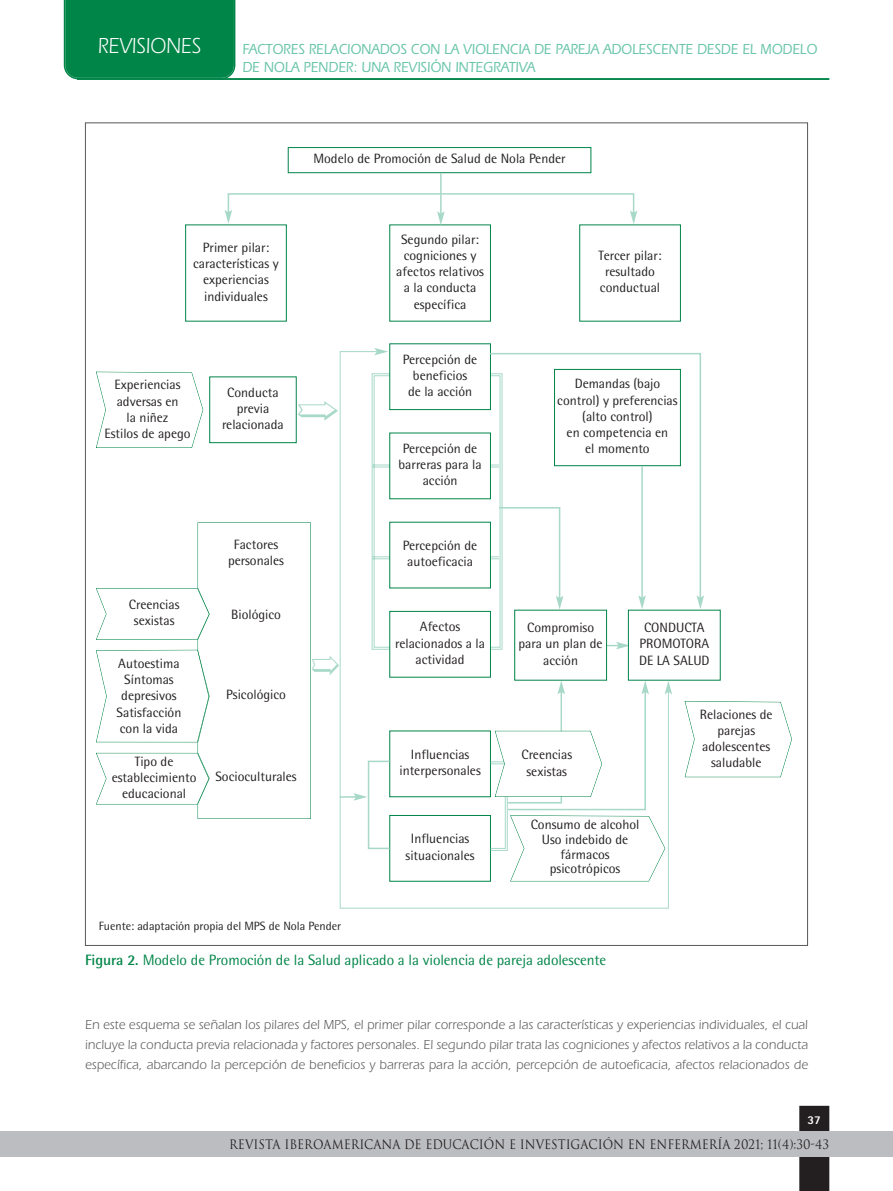
<style>
.page{position:relative;width:893px;height:1191px;background:#fff}
.page>*{position:absolute;margin:0;border:0;box-sizing:border-box;transform-origin:0 0}
.t1{font:22.5px "Itc Eras";color:#fff;scale:.9 1}
.t2{font:500 15px/18px "Itc Eras";color:#6ac5aa;scale:.9 1}
.t3{font:15px "Agfa Rotis Semisans";letter-spacing:-.005em;color:#008548}
.t4{font:13.5px/16.2px "Agfa Rotis Semisans";color:#231f20;text-align:center}
.t5{font:13.5px/20px "Itc Eras";letter-spacing:.01em;color:#57585a;text-align:justify;scale:.95 1}
.t6{font:12.75px "Trajan";color:#231f20;scale:.9 1}
.t7{font:12px "Agfa Rotis Semisans";color:#231f20}
.t8{font:800 12px "Rotis Sans Serif Std";color:#fff}
.s1{font-weight:700}
</style>
<div class="page">
<div style="left:799px;top:1106px;width:30px;height:85px;background:#231f20"></div>
<div style="left:0;top:1131px;width:893px;height:25px;background:#bcbdc0"></div>
<div style="left:64px;top:0;width:171px;height:79px;background:#008548"></div>
<hr style="left:77px;top:79px;width:752px;height:1px;background:#008548">
<div style="left:288px;top:147px;width:303px;height:26px;border:1px solid #008548"></div>
<div style="left:185px;top:225px;width:102px;height:96px;border:1px solid #008548"></div>
<div style="left:579px;top:225px;width:102px;height:96px;border:1px solid #008548"></div>
<svg style="left:685px;top:701px;width:107px;height:76px"></svg>
<svg style="left:339px;top:351px;width:330px;height:558px"></svg>
<svg style="left:374px;top:348px;width:14px;height:7px"></svg>
<div style="left:390px;top:344px;width:100px;height:65px;background:#fff"></div>
<svg style="left:490px;top:352px;width:211px;height:244px"></svg>
<svg style="left:697px;top:595px;width:7px;height:14px"></svg>
<hr style="left:440px;top:173px;width:2px;height:41px;background:#a8d9c8">
<svg style="left:225px;top:192px;width:412px;height:33px"></svg>
<svg style="left:96px;top:372px;width:576px;height:509px"></svg>
<h1 class="t1" style="left:98px;top:38px;width:116px">REVISIONES</h1>
<p class="t2" style="left:242px;top:41px;width:640px">FACTORES RELACIONADOS CON LA VIOLENCIA DE PAREJA ADOLESCENTE DESDE EL MODELO<br>DE NOLA PENDER: UNA REVISIÓN INTEGRATIVA</p>
<p class="t4" style="left:313px;top:152px;width:254px">Modelo de Promoción de Salud de Nola Pender</p>
<p class="t4" style="left:193px;top:241px;width:87px">Primer pilar: características y experiencias individuales</p>
<p class="t4" style="left:396px;top:232px;width:89px">Segundo pilar: cogniciones y afectos relativos a la conducta específica</p>
<p class="t4" style="left:105px;top:378px;width:88px">Experiencias adversas en<br>la niñez<br>Estilos de apego</p>
<p class="t4" style="left:222px;top:385px;width:63px">Conducta previa relacionada</p>
<p class="t4" style="left:129px;top:598px;width:52px">Creencias sexistas</p>
<p class="t4" style="left:117px;top:656px;width:66px">Autoestima<br>Síntomas depresivos<br>Satisfacción con la vida</p>
<p class="t4" style="left:112px;top:754px;width:86px">Tipo de establecimiento educacional</p>
<p class="t4" style="left:228px;top:537px;width:57px">Factores personales</p>
<p class="t4" style="left:231px;top:607px;width:51px">Biológico</p>
<p class="t4" style="left:226px;top:688px;width:61px">Psicológico</p>
<p class="t4" style="left:215px;top:770px;width:83px">Socioculturales</p>
<p class="t7" style="left:99px;top:922px;width:244px">Fuente: adaptación propia del MPS de Nola Pender</p>
<p class="t4" style="left:403px;top:352px;width:76px">Percepción de beneficios<br>de la acción</p>
<p class="t4" style="left:399px;top:441px;width:85px">Percepción de barreras para la acción</p>
<p class="t4" style="left:403px;top:539px;width:76px">Percepción de autoeficacia</p>
<p class="t4" style="left:395px;top:620px;width:91px">Afectos relacionados a la actividad</p>
<p class="t4" style="left:399px;top:747px;width:83px">Influencias interpersonales</p>
<p class="t4" style="left:406px;top:832px;width:70px">Influencias situacionales</p>
<p class="t4" style="left:599px;top:249px;width:64px">Tercer pilar: resultado conductual</p>
<p class="t4" style="left:557px;top:377px;width:122px">Demandas (bajo control) y preferencias (alto control)<br>en competencia en<br>el momento</p>
<p class="t4" style="left:519px;top:621px;width:86px">Compromiso para un plan de acción</p>
<p class="t4" style="left:639px;top:621px;width:72px">CONDUCTA<br>PROMOTORA<br>DE LA SALUD</p>
<p class="t4" style="left:521px;top:748px;width:52px">Creencias sexistas</p>
<p class="t4" style="left:531px;top:818px;width:110px;line-height:14.7px">Consumo de alcohol<br>Uso indebido de fármacos psicotrópicos</p>
<p class="t4" style="left:700px;top:707px;width:74px">Relaciones de parejas adolescentes saludable</p>
<p class="t3" style="left:85px;top:954px;width:523px"><span class="s1">Figura 2.</span> Modelo de Promoción de la Salud aplicado a la violencia de pareja adolescente</p>
<p class="t5" style="left:85px;top:1016px;width:762px">En este esquema se señalan los pilares del MPS, el primer pilar corresponde a las características y experiencias individuales, el cual incluye la conducta previa relacionada y factores personales. El segundo pilar trata las cogniciones y afectos relativos a la conducta específica, abarcando la percepción de beneficios y barreras para la acción, percepción de autoeficacia, afectos relacionados de</p>
<p class="t8" style="left:808px;top:1113px;width:15px">37</p>
<p class="t6" style="left:229px;top:1137px;width:668px">REVISTA IBEROAMERICANA DE EDUCACIÓN E INVESTIGACIÓN EN ENFERMERÍA 2021; 11(4):30-43</p>
</div>
